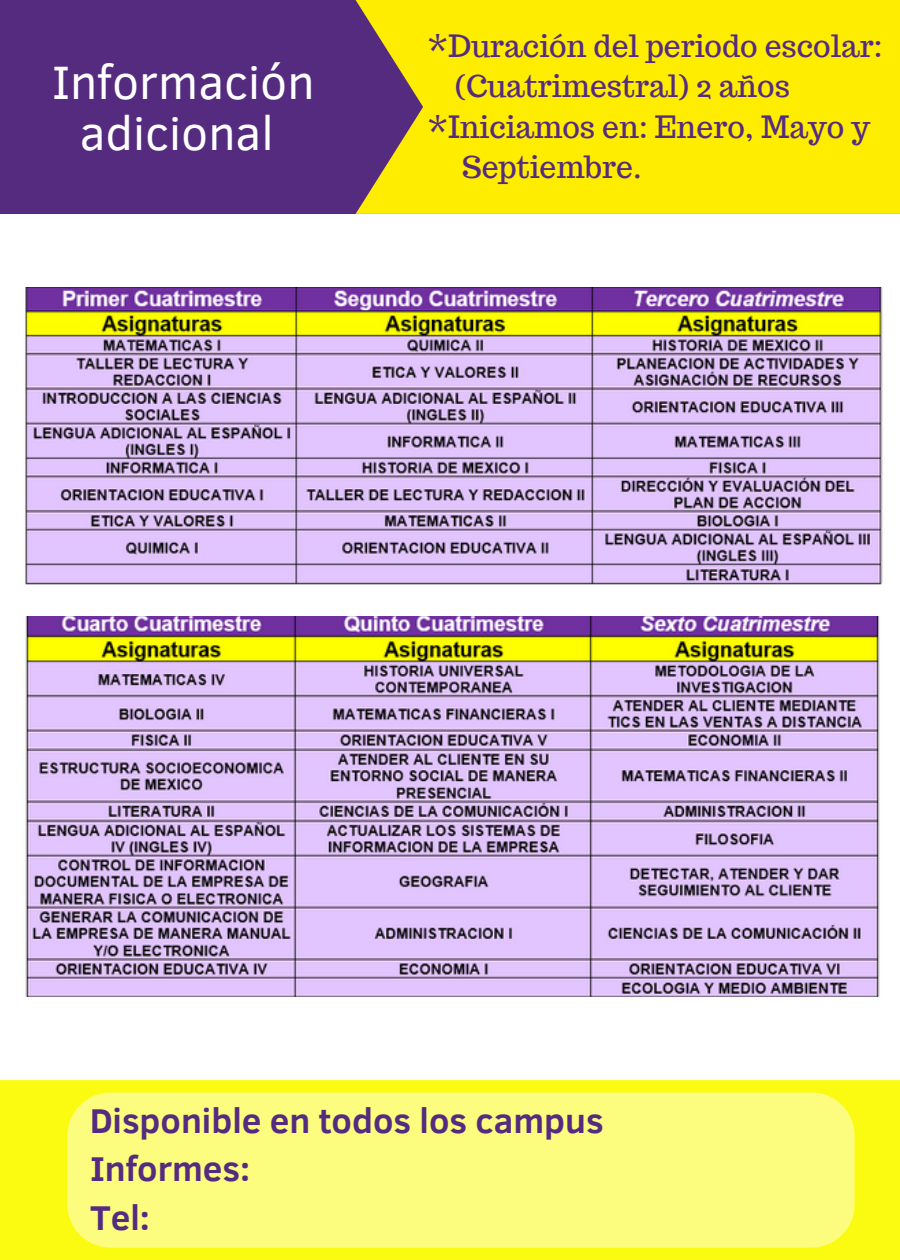
<style>
.page{position:relative;width:900px;height:1260px;background:#fff}
.page>*{position:absolute;margin:0;border:0;box-sizing:border-box;transform-origin:0 0}
.t1{font:48px/50.5px "Clear Sans";color:#fff;text-align:center}
.t2{font:700 35.25px/48.8px "Clear Sans";color:#552b80}
.t3{font:30px "Trocchi";color:#552b80}
</style>
<div class="page">
<img style="left:25px;top:288px;width:858px;height:296px">
<img style="left:25px;top:616px;width:855px;height:381px">
<div style="left:0;top:0;width:900px;height:214px;background:#552b80"></div>
<div style="left:356px;top:0;width:544px;height:214px;background:#ffed00"></div>
<div style="left:0;top:1080px;width:900px;height:180px;background:#fbfb12"></div>
<div style="left:67px;top:1092px;width:788px;height:156px;background:#fcfc7e"></div>
<p class="t1" style="left:52px;top:55px;width:264px">Información adicional</p>
<p class="t3" style="left:427px;top:26px;width:457px">*Duración del periodo escolar:</p>
<p class="t3" style="left:455px;top:67px;width:336px">(Cuatrimestral) 2 años</p>
<p class="t3" style="left:427px;top:107px;width:445px">*Iniciamos en: Enero, Mayo y</p>
<p class="t3" style="left:462px;top:148px;width:181px">Septiembre.</p>
<h2 class="t2" style="left:90px;top:1094px;width:515px">Disponible en todos los campus<br>Informes:<br>Tel:</h2>
</div>
